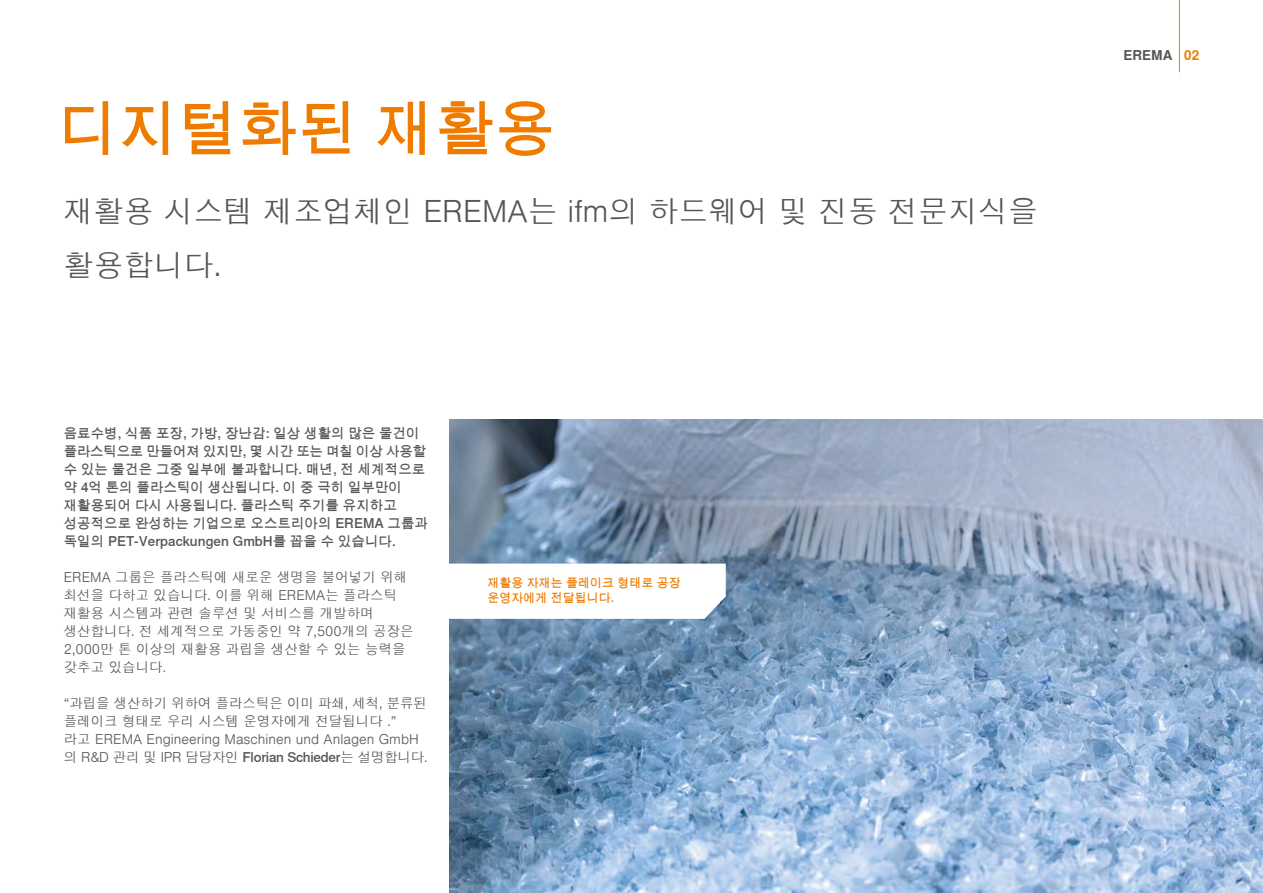
<style>
.page{position:relative;width:1263px;height:893px;background:#fff}
.page>*{position:absolute;margin:0;border:0;box-sizing:border-box;transform-origin:0 0}
.Headline{font:500 60px "Nimbus Sans Global";color:#ef7c00}
.Subheadline_Innenseiten_20pt{font:300 30px/54px "Nimbus Sans Global";color:#565656}
.Fließtext_9pt_verschachtelt{font:300 13.5px/18px "Nimbus Sans Global";color:#565656}
.Einleitung_9pt{font:500 13.5px/18px "Nimbus Sans Global";color:#565656}
.t1{font:700 13.5px "Nimbus Sans Global";color:#565656}
.Bildunterschrift_libü{font:500 12px/14.9px "Nimbus Sans Global";color:#ef7c00}
.s1{font-weight:500}
.s2{color:#ef7c00}
</style>
<div class="page">
<img style="left:449px;top:420px;width:814px;height:473px">
<svg style="left:449px;top:564px;width:277px;height:55px"></svg>
<hr style="left:1179px;top:0;width:1px;height:72px;background:#ef7c00">
<p class="Headline" style="left:58px;top:94px;width:498px">디지털화된 재활용</p>
<p class="Subheadline_Innenseiten_20pt" style="left:64px;top:184px;width:976px">재활용 시스템 제조업체인 EREMA는 ifm의 하드웨어 및 진동 전문지식을 활용합니다.</p>
<p class="Einleitung_9pt" style="left:64px;top:424px;width:366px">음료수병, 식품 포장, 가방, 장난감: 일상 생활의 많은 물건이 플라스틱으로 만들어져 있지만, 몇 시간 또는 며칠 이상 사용할 수 있는 물건은 그중 일부에 불과합니다. 매년, 전 세계적으로 약 4억 톤의 플라스틱이 생산됩니다. 이 중 극히 일부만이 재활용되어 다시 사용됩니다. 플라스틱 주기를 유지하고 성공적으로 완성하는 기업으로 오스트리아의 EREMA 그룹과 독일의 PET-Verpackungen GmbH를 꼽을 수 있습니다.</p>
<p class="Fließtext_9pt_verschachtelt" style="left:64px;top:568px;width:351px">EREMA 그룹은 플라스틱에 새로운 생명을 불어넣기 위해 최선을 다하고 있습니다. 이를 위해 EREMA는 플라스틱 재활용 시스템과 관련 솔루션 및 서비스를 개발하며 생산합니다. 전 세계적으로 가동중인 약 7,500개의 공장은<br>2,000만 톤 이상의 재활용 과립을 생산할 수 있는 능력을 갖추고 있습니다.</p>
<p class="Fließtext_9pt_verschachtelt" style="left:64px;top:694px;width:365px">“과립을 생산하기 위하여 플라스틱은 이미 파쇄, 세척, 분류된 플레이크 형태로 우리 시스템 운영자에게 전달됩니다 .”<br>라고 EREMA Engineering Maschinen und Anlagen GmbH 의 R&amp;D 관리 및 IPR 담당자인 <span class="s1">Florian Schieder</span>는 설명합니다.</p>
<p class="Bildunterschrift_libü" style="left:488px;top:576px;width:195px">재활용 자재는 플레이크 형태로 공장 운영자에게 전달됩니다.</p>
<p class="t1" style="left:1124px;top:47px;width:77px">EREMA <span class="s2">02</span></p>
</div>
